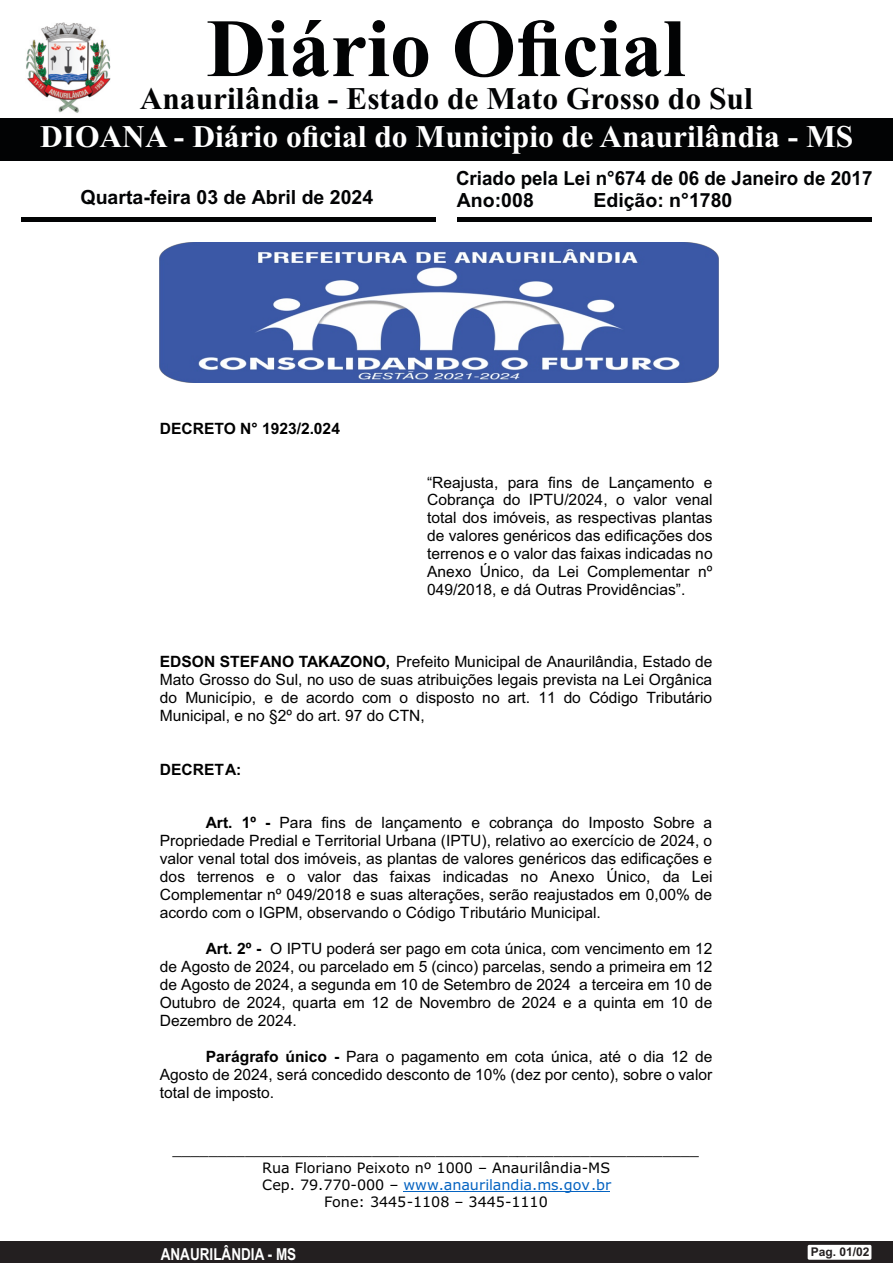
<style>
.page{position:relative;width:893px;height:1263px;background:#fff}
.page>*{position:absolute;margin:0;border:0;box-sizing:border-box;transform-origin:0 0}
.t1{font:700 82.5px "Times New Roman";color:#020304}
.t2{font:700 31.5px "Times New Roman";color:#fff}
.t3{font:700 31.5px "Times New Roman";color:#020304}
.t4{font:700 19.5px "Arial";color:#020304}
.t5{font:700 19.5px "Arial";color:#020304;scale:.96 1}
.t6{font:700 16.5px "Arial Narrow";color:#fff}
.t7{font:15.6px/18px "Arial";color:#000;text-align:justify}
.t8{font:700 15.6px "Arial";color:#000}
.t9{font:14.4px/17.4px "Verdana";color:#000;text-align:center}
.t10{font:700 12px "Arial";color:#231f20}
.s1{font-weight:700}
.s2{color:#0563c1}
</style>
<div class="page">
<div style="left:0;top:1241px;width:893px;height:22px;background:#231f20"></div>
<div style="left:808px;top:1245px;width:63px;height:15px;background:#fff;border-radius:2px"></div>
<div style="left:0;top:118px;width:893px;height:43px;background:#020304"></div>
<hr style="left:21px;top:218px;width:415px;height:4px;background:#020304">
<hr style="left:457px;top:218px;width:415px;height:4px;background:#020304">
<img style="left:26px;top:23px;width:85px;height:90px">
<hr style="left:403px;top:1191px;width:207px;height:1px;background:#0563c1">
<img style="left:160px;top:243px;width:558px;height:139px">
<h1 class="t1" style="left:206px;top:20px;width:481px">Diário Oficial</h1>
<h2 class="t3" style="left:140px;top:87px;width:615px">Anaurilândia - Estado de Mato Grosso do Sul</h2>
<h2 class="t2" style="left:40px;top:126px;width:815px">DIOANA - Diário oficial do Municipio de Anaurilândia - MS</h2>
<p class="t5" style="left:456px;top:171px;width:435px">Criado pela Lei n°674 de 06 de Janeiro de 2017</p>
<p class="t4" style="left:80px;top:189px;width:294px">Quarta-feira 03 de Abril de 2024</p>
<p class="t4" style="left:457px;top:193px;width:78px">Ano:008</p>
<p class="t4" style="left:593px;top:193px;width:140px">Edição: n°1780</p>
<p class="t8" style="left:160px;top:422px;width:182px">DECRETO N° 1923/2.024</p>
<p class="t7" style="left:427px;top:474px;width:287px">“Reajusta, para fins de Lançamento e Cobrança do IPTU/2024, o valor venal total dos imóveis, as respectivas plantas de valores genéricos das edificações dos terrenos e o valor das faixas indicadas no Anexo Único, da Lei Complementar nº 049/2018, e dá Outras Providências”.</p>
<p class="t7" style="left:160px;top:654px;width:554px"><span class="s1">EDSON STEFANO TAKAZONO,</span> Prefeito Municipal de Anaurilândia, Estado de Mato Grosso do Sul, no uso de suas atribuições legais prevista na Lei Orgânica do Município, e de acordo com o disposto no art. 11 do Código Tributário Municipal, e no §2º do art. 97 do CTN,</p>
<p class="t8" style="left:160px;top:763px;width:83px">DECRETA:</p>
<p class="t7" style="left:160px;top:815px;width:554px;text-indent:46px"><span class="s1">Art. 1º -</span> Para fins de lançamento e cobrança do Imposto Sobre a Propriedade Predial e Territorial Urbana (IPTU), relativo ao exercício de 2024, o valor venal total dos imóveis, as plantas de valores genéricos das edificações e dos terrenos e o valor das faixas indicadas no Anexo Único, da Lei Complementar nº 049/2018 e suas alterações, serão reajustados em 0,00% de acordo com o IGPM, observando o Código Tributário Municipal.</p>
<p class="t7" style="left:160px;top:941px;width:554px;text-indent:46px"><span class="s1">Art. 2º -</span> O IPTU poderá ser pago em cota única, com vencimento em 12 de Agosto de 2024, ou parcelado em 5 (cinco) parcelas, sendo a primeira em 12 de Agosto de 2024, a segunda em 10 de Setembro de 2024 a terceira em 10 de Outubro de 2024, quarta em 12 de Novembro de 2024 e a quinta em 10 de Dezembro de 2024.</p>
<p class="t7" style="left:160px;top:1049px;width:554px;text-indent:46px"><span class="s1">Parágrafo único -</span> Para o pagamento em cota única, até o dia 12 de Agosto de 2024, será concedido desconto de 10% (dez por cento), sobre o valor total de imposto.</p>
<p class="t9" style="left:172px;top:1142px;width:528px">__________________________________________________________ Rua Floriano Peixoto nº 1000 – Anaurilândia-MS<br>Cep. 79.770-000 – <span class="s2">www.anaurilandia.ms.gov.br<br></span>Fone: 3445-1108 – 3445-1110</p>
<p class="t6" style="left:161px;top:1241px;width:137px">ANAURILÂNDIA - MS</p>
<p class="t10" style="left:811px;top:1248px;width:60px">Pag. 01/02</p>
</div>
